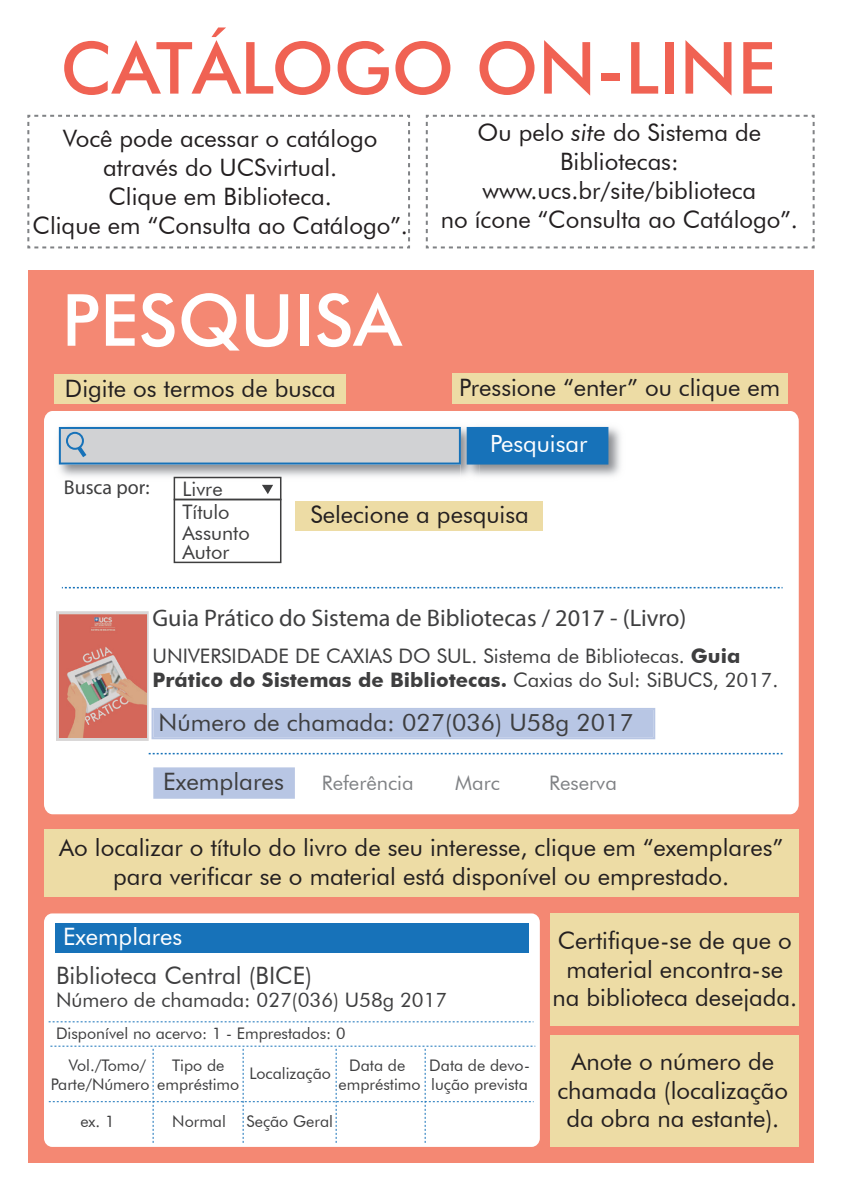
<style>
.page{position:relative;width:842px;height:1191px;background:#fff}
.page>*{position:absolute;margin:0;border:0;box-sizing:border-box;transform-origin:0 0}
.t1{font:500 72px "Futura BT";color:#f06253}
.t2{font:500 72px "Futura BT";color:#fff}
.t3{font:24px/28.8px "Futura BT";color:#231f20;text-align:center}
.t4{font:24px "Futura BT";color:#3e3e3f}
.t5{font:24px "Myriad Pro";color:#3e3e3f}
.t6{font:24px "Futura BT";color:#fff}
.t7{font:23.8px "Futura BT";color:#fff}
.t8{font:20px/23px "Futura BT";color:#3e3e3f}
.t9{font:20px "Futura BT";color:#808285}
.t10{font:20px "Myriad Pro";color:#3e3e3f}
.t11{font:16px/19.2px "Futura BT";color:#3e3e3f}
.s1{font-style:italic}
.s2{font-weight:700}
</style>
<div class="page">
<div style="left:28px;top:270px;width:786px;height:892px;background:#f48873"></div>
<svg style="left:27px;top:114px;width:383px;height:135px"></svg>
<svg style="left:425px;top:114px;width:390px;height:135px"></svg>
<div style="left:44px;top:829px;width:755px;height:67px;background:#eddca5"></div>
<div style="left:44px;top:913px;width:496px;height:233px;background:#fff;border-radius:9px"></div>
<div style="left:56px;top:922px;width:473px;height:30px;background:#1772b9"></div>
<svg style="left:49px;top:1021px;width:484px;height:1px"></svg>
<svg style="left:49px;top:1045px;width:486px;height:98px"></svg>
<div style="left:550px;top:913px;width:249px;height:113px;background:#eddca5"></div>
<div style="left:550px;top:1035px;width:249px;height:111px;background:#eddca5"></div>
<div style="left:44px;top:411px;width:755px;height:403px;background:#fff"></div>
<div style="left:153px;top:767px;width:142px;height:31px;background:#b8c6e4"></div>
<img style="left:53px;top:421px;width:408px;height:62px">
<div style="left:174px;top:477px;width:107px;height:23px;border:2px solid #3e3e3f"></div>
<div style="left:174px;top:499px;width:107px;height:64px;border:2px solid #3e3e3f"></div>
<svg style="left:149px;top:753px;width:633px;height:1px"></svg>
<svg style="left:262px;top:485px;width:11px;height:9px"></svg>
<img style="left:479px;top:421px;width:148px;height:62px">
<img style="left:461px;top:421px;width:18px;height:62px">
<img style="left:461px;top:427px;width:1px;height:37px">
<div style="left:467px;top:427px;width:141px;height:37px;background:#1772b9"></div>
<svg style="left:62px;top:587px;width:720px;height:1px"></svg>
<svg style="left:59px;top:427px;width:402px;height:37px"></svg>
<div style="left:55px;top:374px;width:291px;height:30px;background:#eddca5"></div>
<div style="left:295px;top:501px;width:248px;height:30px;background:#eddca5"></div>
<div style="left:452px;top:374px;width:336px;height:30px;background:#eddca5"></div>
<svg style="left:56px;top:611px;width:599px;height:130px"></svg>
<img style="left:59px;top:614px;width:87px;height:123px">
<h1 class="t1" style="left:61px;top:24px;width:717px">CATÁLOGO ON-LINE</h1>
<p class="t3" style="left:33px;top:124px;width:377px">Você pode acessar o catálogo através do UCSvirtual.<br>Clique em Biblioteca.<br>Clique em “Consulta ao Catálogo”.</p>
<p class="t3" style="left:441px;top:118px;width:359px">Ou pelo <span class="s1">site</span> do Sistema de<br>Bibliotecas: www.ucs.br/site/biblioteca<br>no ícone “Consulta ao Catálogo”.</p>
<h1 class="t2" style="left:62px;top:276px;width:341px">PESQUISA</h1>
<p class="t3" style="left:65px;top:373px;width:272px">Digite os termos de busca</p>
<p class="t3" style="left:459px;top:373px;width:323px">Pressione “enter” ou clique em</p>
<p class="t10" style="left:64px;top:474px;width:87px">Busca por:</p>
<p class="t8" style="left:182px;top:477px;width:49px">Livre<br>Título</p>
<p class="t8" style="left:182px;top:522px;width:69px;line-height:19.6px">Assunto<br>Autor</p>
<p class="t7" style="left:490px;top:429px;width:99px">Pesquisar</p>
<p class="t3" style="left:310px;top:500px;width:220px">Selecione a pesquisa</p>
<p class="t5" style="left:153px;top:603px;width:535px">Guia Prático do Sistema de Bibliotecas / 2017 - (Livro)</p>
<p class="t8" style="left:153px;top:644px;width:627px;line-height:24px">UNIVERSIDADE DE CAXIAS DO SUL. Sistema de Bibliotecas. <span class="s2">Guia<br>Prático do Sistemas de Bibliotecas.</span> Caxias do Sul: SiBUCS, 2017.</p>
<p class="t4" style="left:159px;top:708px;width:477px">Número de chamada: 027(036) U58g 2017</p>
<p class="t4" style="left:163px;top:767px;width:122px">Exemplares</p>
<p class="t9" style="left:322px;top:770px;width:93px">Referência</p>
<p class="t9" style="left:455px;top:770px;width:46px">Marc</p>
<p class="t9" style="left:549px;top:770px;width:69px">Reserva</p>
<p class="t3" style="left:59px;top:833px;width:725px">Ao localizar o título do livro de seu interesse, clique em “exemplares” para verificar se o material está disponível ou emprestado.</p>
<p class="t3" style="left:552px;top:925px;width:246px">Certifique-se de que o material encontra-se na biblioteca desejada.</p>
<p class="t6" style="left:63px;top:922px;width:121px">Exemplares</p>
<p class="t4" style="left:56px;top:960px;width:258px">Biblioteca Central (BICE)</p>
<p class="t8" style="left:56px;top:988px;width:393px">Número de chamada: 027(036) U58g 2017</p>
<p class="t11" style="left:69px;top:1017px;width:278px;line-height:31.4px;text-indent:-13px">Disponível no acervo: 1 - Emprestados: 0<br>Vol./Tomo/</p>
<p class="t11" style="left:51px;top:1074px;width:100px">Parte/Número</p>
<p class="t11" style="left:80px;top:1112px;width:36px">ex. 1</p>
<p class="t3" style="left:557px;top:1046px;width:232px">Anote o número de chamada (localização da obra na estante).</p>
<p class="t11" style="left:157px;top:1055px;width:83px;text-align:center">Tipo de empréstimo</p>
<p class="t11" style="left:172px;top:1112px;width:55px">Normal</p>
<p class="t11" style="left:339px;top:1055px;width:83px;text-align:center">Data de empréstimo</p>
<p class="t11" style="left:429px;top:1055px;width:102px">Data de devo&shy;lução prevista</p>
<p class="t11" style="left:249px;top:1063px;width:83px">Localização</p>
<p class="t11" style="left:247px;top:1112px;width:88px">Seção Geral</p>
</div>
